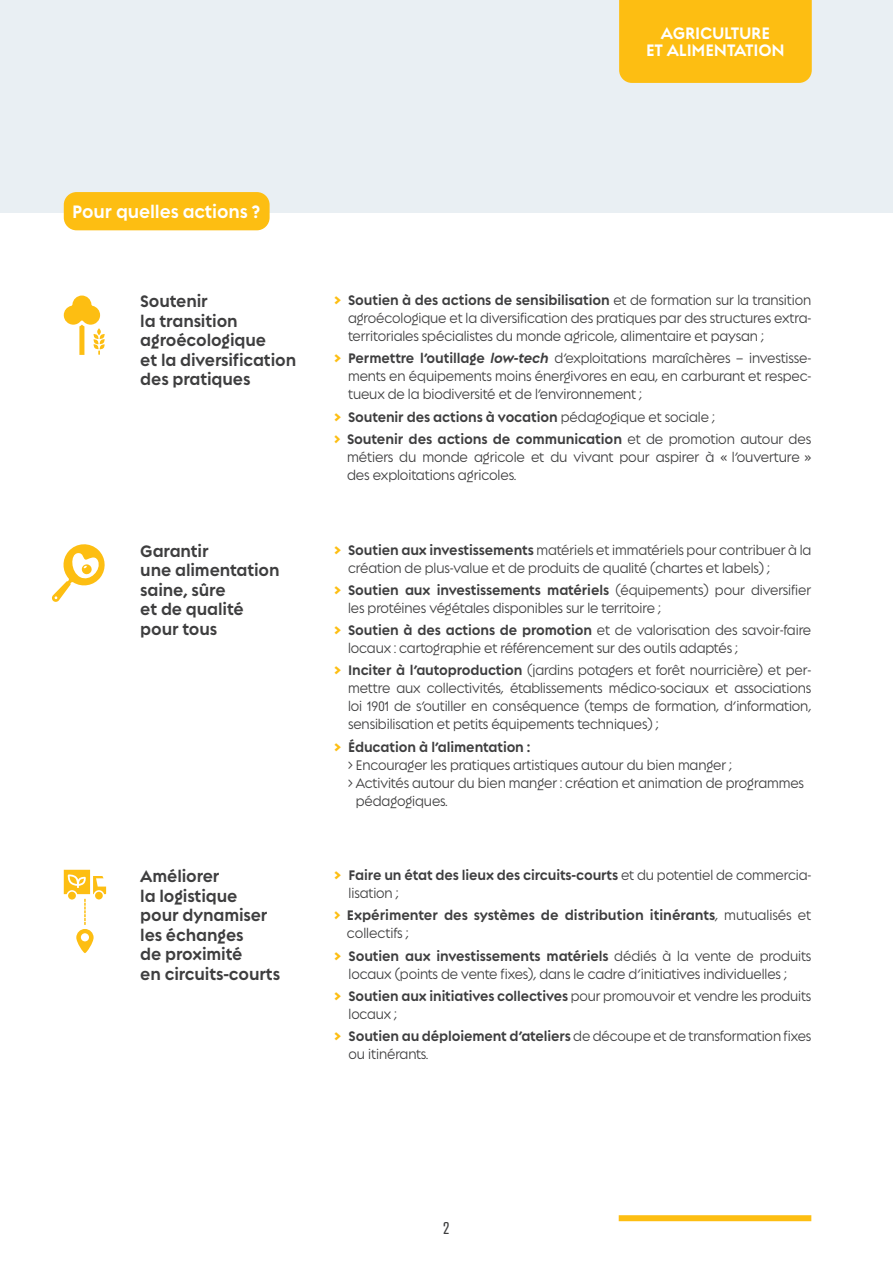
<style>
.page{position:relative;width:893px;height:1263px;background:#fff}
.page>*{position:absolute;margin:0;border:0;box-sizing:border-box;transform-origin:0 0}
.t1{font:700 19.5px "Regulator Nova";letter-spacing:-.01em;color:#fff;scale:.9 1}
.t2{font:700 18px/19.5px "Regulator Nova";letter-spacing:-.01em;color:#3e3e3f;scale:.9 1}
.t3{font:700 18px/17.2px "Regulator Nova";letter-spacing:-.01em;color:#fff;text-align:center;scale:.9 1}
.t4{font:16.5px "Atrament";color:#3e3e3f}
.t5{font:500 15px/18px "Regulator Nova";letter-spacing:-.01em;color:#3e3e3f;scale:.89 1}
.t6{font:700 15px/22.2px "Regulator Nova";letter-spacing:-.01em;color:#3e3e3f;scale:.89 1}
.t7{font:500 15px/18px "Regulator Nova";letter-spacing:-.01em;color:#3e3e3f;scale:.9 1}
.t8{font:500 15px/18px "Regulator Nova";letter-spacing:-.01em;color:#3e3e3f;scale:.88 1}
.t9{font:700 15px/18px "Regulator Nova";letter-spacing:-.01em;color:#3e3e3f;scale:.9 1}
.s1{font-weight:800;color:#fdbe12}
.s2{font-weight:700}
.s3{font-weight:700;font-style:italic}
.s4{font-weight:500}
</style>
<div class="page">
<div style="left:0;top:0;width:893px;height:213px;background:#e9eff3"></div>
<div style="left:64px;top:192px;width:206px;height:38px;background:#fdbe12;border-radius:13px"></div>
<svg style="left:52px;top:544px;width:53px;height:58px"></svg>
<svg style="left:64px;top:870px;width:42px;height:83px"></svg>
<svg style="left:64px;top:296px;width:41px;height:59px"></svg>
<div style="left:619px;top:1215px;width:192px;height:6px;background:#fdbe12"></div>
<div style="left:619px;top:0;width:193px;height:83px;background:#fdbe12"></div>
<h1 class="t1" style="left:72px;top:200px;width:210px">Pour quelles actions ?</h1>
<p class="t3" style="left:646px;top:25px;width:156px">AGRICULTURE<br>ET ALIMENTATION</p>
<p class="t2" style="left:140px;top:291px;width:175px">Soutenir<br>la transition agroécologique<br>et la diversification des pratiques</p>
<p class="t5" style="left:348px;top:291px;width:522px;text-align:justify;text-indent:-14px"><span class="s1">&gt;</span> <span class="s2">Soutien à des actions de sensibilisation</span> et de formation sur la transition agroécologique et la diversification des pratiques par des structures extra&shy;territoriales spécialistes du monde agricole, alimentaire et paysan ;</p>
<p class="t5" style="left:348px;top:349px;width:522px;text-align:justify;text-indent:-14px"><span class="s1">&gt;</span> <span class="s2">Permettre l’outillage</span> <span class="s3">low-tech</span> d’exploitations maraîchères – investisse&shy;ments en équipements moins énergivores en eau, en carburant et respec&shy;tueux de la biodiversité et de l’environnement ;</p>
<p class="t6" style="left:334px;top:405px;width:538px"><span class="s1">&gt;</span> Soutenir des actions à vocation <span class="s4">pédagogique et sociale ;<br></span><span class="s1">&gt;</span> Soutenir des actions de communication <span class="s4">et de promotion autour des</span></p>
<p class="t7" style="left:347px;top:448px;width:517px">métiers du monde agricole et du vivant pour aspirer à « l’ouverture » des exploitations agricoles.</p>
<p class="t2" style="left:140px;top:541px;width:156px">Garantir<br>une alimentation saine, sûre<br>et de qualité pour tous</p>
<p class="t5" style="left:348px;top:540px;width:522px;text-indent:-14px"><span class="s1">&gt;</span> <span class="s2">Soutien aux investissements</span> matériels et immatériels pour contribuer à la création de plus-value et de produits de qualité (chartes et labels) ;</p>
<p class="t5" style="left:348px;top:581px;width:522px;text-indent:-14px"><span class="s1">&gt;</span> <span class="s2">Soutien aux investissements matériels</span> (équipements) pour diversifier les protéines végétales disponibles sur le territoire ;</p>
<p class="t5" style="left:348px;top:621px;width:522px;text-indent:-14px"><span class="s1">&gt;</span> <span class="s2">Soutien à des actions de promotion</span> et de valorisation des savoir-faire locaux : cartographie et référencement sur des outils adaptés ;</p>
<p class="t5" style="left:348px;top:661px;width:522px;text-align:justify;text-indent:-14px"><span class="s1">&gt;</span> <span class="s2">Inciter à l’autoproduction</span> (jardins potagers et forêt nourricière) et per&shy;mettre aux collectivités, établissements médico-sociaux et associations loi 1901 de s’outiller en conséquence (temps de formation, d’information, sensibilisation et petits équipements techniques) ;</p>
<p class="t6" style="left:334px;top:735px;width:222px"><span class="s1">&gt;</span> Éducation à l’alimentation :</p>
<p class="t5" style="left:348px;top:756px;width:433px">&gt; Encourager les pratiques artistiques autour du bien manger ;</p>
<p class="t5" style="left:348px;top:774px;width:514px">&gt; Activités autour du bien manger : création et animation de programmes</p>
<p class="t5" style="left:356px;top:792px;width:105px">pédagogiques.</p>
<p class="t2" style="left:140px;top:866px;width:157px">Améliorer<br>la logistique pour dynamiser les échanges<br>de proximité<br>en circuits-courts</p>
<p class="t6" style="left:349px;top:866px;width:521px;line-height:18px;text-indent:-15px"><span class="s1">&gt;</span> Faire un état des lieux des circuits-courts <span class="s4">et du potentiel de commercia&shy;lisation ;</span></p>
<p class="t9" style="left:347px;top:906px;width:517px;text-indent:-13px"><span class="s1">&gt;</span> Expérimenter des systèmes de distribution itinérants<span class="s4">, mutualisés et collectifs ;</span></p>
<p class="t5" style="left:349px;top:946px;width:521px;text-indent:-15px"><span class="s1">&gt;</span> <span class="s2">Soutien aux investissements matériels</span> dédiés à la vente de produits locaux (points de vente fixes), dans le cadre d’initiatives individuelles ;</p>
<p class="t8" style="left:349px;top:987px;width:527px;text-indent:-15px"><span class="s1">&gt;</span> <span class="s2">Soutien aux initiatives collectives</span> pour promouvoir et vendre les produits locaux ;</p>
<p class="t5" style="left:349px;top:1027px;width:521px;text-indent:-15px"><span class="s1">&gt;</span> <span class="s2">Soutien au déploiement d’ateliers</span> de découpe et de transformation fixes ou itinérants.</p>
<p class="t4" style="left:443px;top:1218px;width:8px">2</p>
</div>
